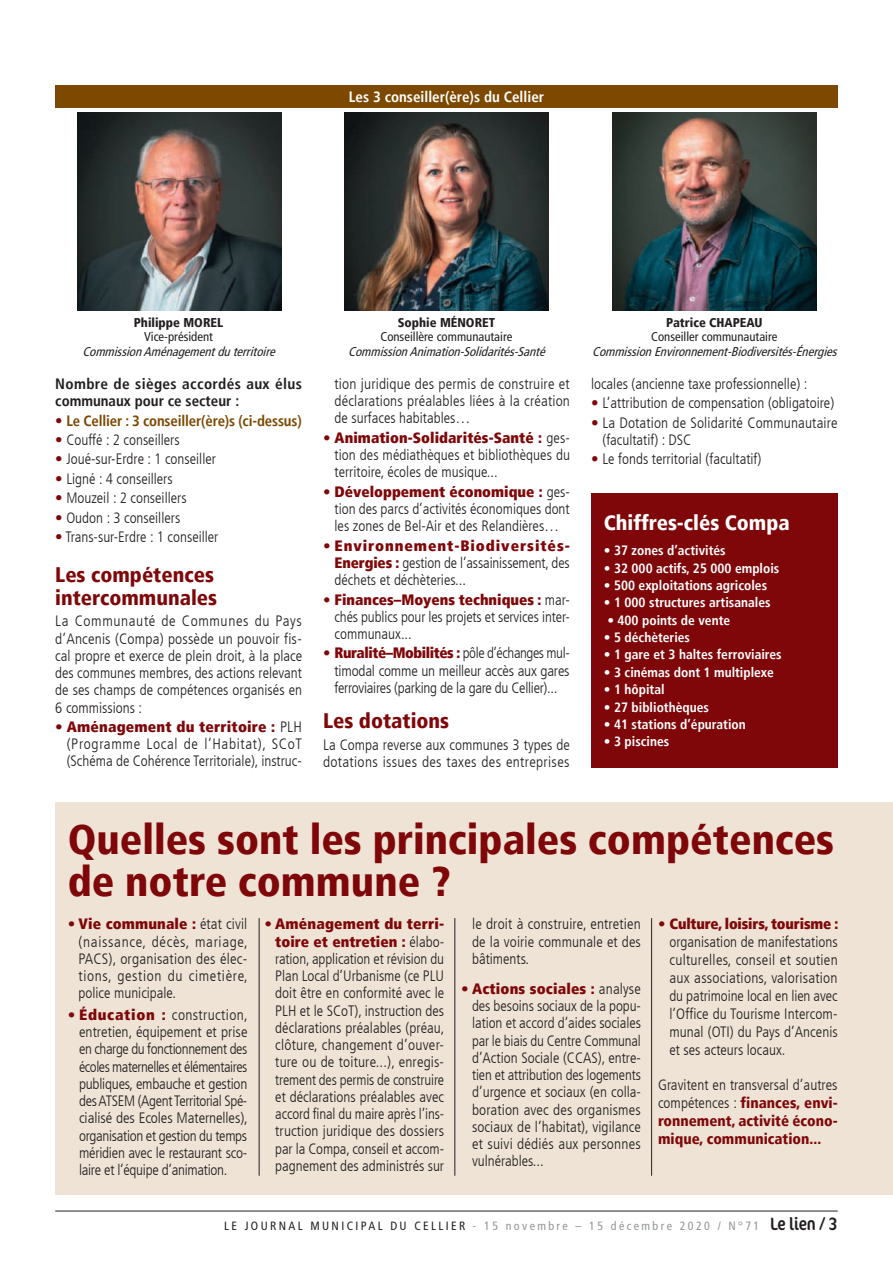
<style>
.page{position:relative;width:893px;height:1263px;background:#fff}
.page>*{position:absolute;margin:0;border:0;box-sizing:border-box;transform-origin:0 0}
.t1{font:900 condensed 42px/42px "Frutiger LT";color:#7f0709}
.t2{font:900 condensed 21px/22.5px "Frutiger LT";color:#7f0709}
.t3{font:900 condensed 21px "Frutiger LT";color:#fff}
.t4{font:300 condensed 15px/17.2px "Frutiger LT";color:#231f20;text-align:justify}
.t5{font:900 condensed 15px/18px "Frutiger LT";color:#7f0709;text-align:justify}
.t6{font:300 condensed 15px/17.2px "Frutiger LT";letter-spacing:.02em;color:#231f20}
.t7{font:700 condensed 15px/17.2px "Frutiger LT";letter-spacing:.025em;color:#231f20}
.t8{font:700 condensed 15px "Frutiger LT";letter-spacing:-.01em;color:#7d4800}
.t9{font:700 condensed 15px "Frutiger LT";color:#fff}
.t10{font:900 condensed 15px "Frutiger LT";letter-spacing:-.01em;color:#7f0709}
.t11{font:700 condensed 13.5px "Frutiger LT";color:#fff}
.t12{font:italic condensed 12.75px "Frutiger LT";color:#231f20}
.t13{font:condensed 12.75px "Frutiger LT";color:#231f20}
.t14{font:900 condensed 12.75px "Frutiger LT";color:#231f20}
.t15{font:condensed 12px "Frutiger LT";letter-spacing:.2em;color:#939598}
.s1{font-weight:300;color:#7f0709}
.s2{color:#7f0709}
.s3{font-weight:900;color:#7f0709}
.s4{font-weight:700;color:#7f0709}
.s5{font-weight:900}
.s6{font-weight:300;color:#231f20}
.s7{color:#231f20}
.s8{font-family:"Cocon Pro";font-size:18px;color:#231f20}
</style>
<div class="page">
<div style="left:55px;top:803px;width:838px;height:392px;background:#eee3d5"></div>
<hr style="left:55px;top:1211px;width:783px;height:1px;background:#231f20">
<div style="left:591px;top:493px;width:247px;height:274px;background:#7f0709"></div>
<img style="left:612px;top:113px;width:204px;height:197px">
<img style="left:344px;top:113px;width:205px;height:197px">
<img style="left:78px;top:113px;width:204px;height:197px">
<div style="left:55px;top:85px;width:783px;height:23px;background:#7d4800"></div>
<hr style="left:259px;top:918px;width:1px;height:258px;background:#231f20">
<hr style="left:455px;top:918px;width:1px;height:258px;background:#231f20">
<hr style="left:651px;top:918px;width:1px;height:258px;background:#231f20">
<p class="t9" style="left:349px;top:88px;width:197px">Les 3 conseiller(ère)s du Cellier</p>
<p class="t14" style="left:134px;top:315px;width:91px">Philippe MOREL</p>
<p class="t13" style="left:144px;top:329px;width:70px">Vice-président</p>
<p class="t12" style="left:82px;top:344px;width:198px">CommissionAménagementduterritoire</p>
<p class="t7" style="left:55px;top:375px;width:248px">Nombre de sièges accordés aux élus communaux pour ce secteur :</p>
<p class="t8" style="left:55px;top:411px;width:248px"><span class="s1">•</span> Le Cellier : 3 conseiller(ère)s (ci-dessus)</p>
<p class="t4" style="left:55px;top:431px;width:126px"><span class="s2">•</span> Couffé : 2 conseillers</p>
<p class="t4" style="left:55px;top:451px;width:162px"><span class="s2">•</span> Joué-sur-Erdre : 1 conseiller</p>
<p class="t4" style="left:55px;top:470px;width:119px"><span class="s2">•</span> Ligné : 4 conseillers</p>
<p class="t4" style="left:55px;top:489px;width:133px"><span class="s2">•</span> Mouzeil : 2 conseillers</p>
<p class="t4" style="left:55px;top:509px;width:126px"><span class="s2">•</span> Oudon : 3 conseillers</p>
<p class="t4" style="left:55px;top:528px;width:165px"><span class="s2">•</span> Trans-sur-Erdre : 1 conseiller</p>
<h2 class="t2" style="left:55px;top:564px;width:163px">Les compétences intercommunales</h2>
<p class="t4" style="left:55px;top:613px;width:248px">La Communauté de Communes du Pays d’Ancenis (Compa) possède un pouvoir fis&shy;cal propre et exerce de plein droit, à la place des communes membres, des actions relevant de ses champs de compétences organisés en 6 commissions :</p>
<p class="t4" style="left:67px;top:718px;width:237px;text-indent:-11px"><span class="s3">• Aménagement du territoire :</span> PLH (Programme Local de l’Habitat), SCoT (Schéma de Cohérence Territoriale), instruc-</p>
<p class="t14" style="left:398px;top:315px;width:99px">Sophie MÉNORET</p>
<p class="t13" style="left:380px;top:329px;width:133px">Conseillère communautaire</p>
<p class="t12" style="left:348px;top:344px;width:202px">CommissionAnimation-Solidarités-Santé</p>
<p class="t4" style="left:335px;top:375px;width:237px">tion juridique des permis de construire et déclarations préalables liées à la création de surfaces habitables…</p>
<p class="t4" style="left:335px;top:429px;width:237px;text-indent:-11px"><span class="s3">• Animation-Solidarités-Santé :</span> ges&shy;tion des médiathèques et bibliothèques du territoire, écoles de musique...</p>
<p class="t4" style="left:335px;top:483px;width:237px;text-indent:-11px"><span class="s3">• Développement économique :</span> ges&shy;tion des parcs d’activités économiques dont les zones de Bel-Air et des Relandières…</p>
<p class="t4" style="left:335px;top:537px;width:237px;text-indent:-11px"><span class="s3">• Environnement-Biodiversités-Energies :</span> gestion de l’assainissement, des déchets et déchèteries...</p>
<p class="t4" style="left:335px;top:591px;width:237px;text-indent:-11px"><span class="s3">• Finances–Moyens techniques :</span> mar&shy;chés publics pour les projets et services inter&shy;communaux...</p>
<p class="t4" style="left:335px;top:645px;width:237px;text-indent:-11px"><span class="s3">• Ruralité–Mobilités :</span> pôle d’échanges mul&shy;timodal comme un meilleur accès aux gares ferroviaires (parking de la gare du Cellier)...</p>
<h2 class="t2" style="left:323px;top:709px;width:128px">Les dotations</h2>
<p class="t6" style="left:323px;top:736px;width:248px">La Compa reverse aux communes 3 types de dotations issues des taxes des entreprises</p>
<p class="t14" style="left:666px;top:315px;width:98px">Patrice CHAPEAU</p>
<p class="t13" style="left:651px;top:329px;width:128px">Conseiller communautaire</p>
<p class="t12" style="left:592px;top:344px;width:250px">CommissionEnvironnement-Biodiversités-Énergies</p>
<p class="t4" style="left:591px;top:375px;width:218px">locales (ancienne taxe professionnelle) :</p>
<p class="t4" style="left:591px;top:395px;width:245px"><span class="s4">•</span> L’attribution de compensation (obligatoire)</p>
<p class="t4" style="left:602px;top:414px;width:237px;text-indent:-11px"><span class="s4">•</span> La Dotation de Solidarité Communautaire (facultatif) : DSC</p>
<p class="t4" style="left:591px;top:451px;width:172px"><span class="s4">•</span> Le fonds territorial (facultatif)</p>
<h2 class="t3" style="left:604px;top:510px;width:187px">Chiffres-clés Compa</h2>
<p class="t11" style="left:604px;top:543px;width:123px"><span class="s5">•</span> 37 zones d’activités</p>
<p class="t11" style="left:604px;top:560px;width:177px"><span class="s5">•</span> 32 000 actifs, 25 000 emplois</p>
<p class="t11" style="left:604px;top:577px;width:165px"><span class="s5">•</span> 500 exploitations agricoles</p>
<p class="t11" style="left:604px;top:595px;width:168px"><span class="s5">•</span> 1 000 structures artisanales</p>
<p class="t11" style="left:607px;top:612px;width:124px"><span class="s5">•</span> 400 points de vente</p>
<p class="t11" style="left:604px;top:629px;width:88px"><span class="s5">•</span> 5 déchèteries</p>
<p class="t11" style="left:604px;top:647px;width:179px"><span class="s5">•</span> 1 gare et 3 haltes ferroviaires</p>
<p class="t11" style="left:604px;top:664px;width:172px"><span class="s5">•</span> 3 cinémas dont 1 multiplexe</p>
<p class="t11" style="left:604px;top:681px;width:62px"><span class="s5">•</span> 1 hôpital</p>
<p class="t11" style="left:604px;top:699px;width:107px"><span class="s5">•</span> 27 bibliothèques</p>
<p class="t11" style="left:604px;top:716px;width:143px"><span class="s5">•</span> 41 stations d’épuration</p>
<p class="t11" style="left:604px;top:733px;width:67px"><span class="s5">•</span> 3 piscines</p>
<h1 class="t1" style="left:68px;top:818px;width:768px">Quelles sont les principales compétences de notre commune ?</h1>
<p class="t4" style="left:79px;top:916px;width:171px;text-indent:-11px"><span class="s3">• Vie communale :</span> état civil (naissance, décès, mariage, PACS), organisation des élec&shy;tions, gestion du cimetière, police municipale.</p>
<p class="t4" style="left:79px;top:1006px;width:170px;text-indent:-11px"><span class="s3">• Éducation :</span> construction, entretien, équipement et prise en charge du fonctionnement des écoles maternelles et élémentaires publiques, embauche et gestion des ATSEM (Agent Territorial Spé&shy;cialisé des Ecoles Maternelles), organisation et gestion du temps méridien avec le restaurant sco&shy;laire et l’équipe d’animation.</p>
<p class="t4" style="left:275px;top:916px;width:171px;text-indent:-11px"><span class="s3">• Aménagement du terri&shy;toire et entretien :</span> élabo&shy;ration, application et révision du Plan Local d’Urbanisme (ce PLU doit être en conformité avec le PLH et le SCoT), instruction des déclarations préalables (préau, clôture, changement d’ouver&shy;ture ou de toiture...), enregis&shy;trement des permis de construire et déclarations préalables avec accord final du maire après l’ins&shy;truction juridique des dossiers par la Compa, conseil et accom&shy;pagnement des administrés sur</p>
<p class="t4" style="left:472px;top:916px;width:170px">le droit à construire, entretien de la voirie communale et des bâtiments.</p>
<p class="t4" style="left:472px;top:980px;width:170px;text-indent:-11px"><span class="s3">• Actions sociales :</span> analyse des besoins sociaux de la popu&shy;lation et accord d’aides sociales par le biais du Centre Communal d’Action Sociale (CCAS), entre&shy;tien et attribution des logements d’urgence et sociaux (en colla&shy;boration avec des organismes sociaux de l’habitat), vigilance et suivi dédiés aux personnes vulnérables...</p>
<p class="t10" style="left:658px;top:915px;width:182px">• Culture, loisirs, tourisme :</p>
<p class="t4" style="left:669px;top:933px;width:170px;line-height:18px">organisation de manifestations culturelles, conseil et soutien aux associations, valorisation du patrimoine local en lien avec l’Office du Tourisme Intercom&shy;munal (OTI) du Pays d’Ancenis et ses acteurs locaux.</p>
<p class="t5" style="left:658px;top:1076px;width:181px"><span class="s6">Gravitent en transversal d’autres compétences :</span> finances, envi&shy;ronnement, activité écono&shy;mique, communication...</p>
<p class="t15" style="left:224px;top:1219px;width:615px"><span class="s7">LE JOURNAL MUNICIPAL DU CELLIER</span> - 15 novembre – 15 décembre 2020 / N°71 <span class="s8">Le lien / 3</span></p>
</div>
